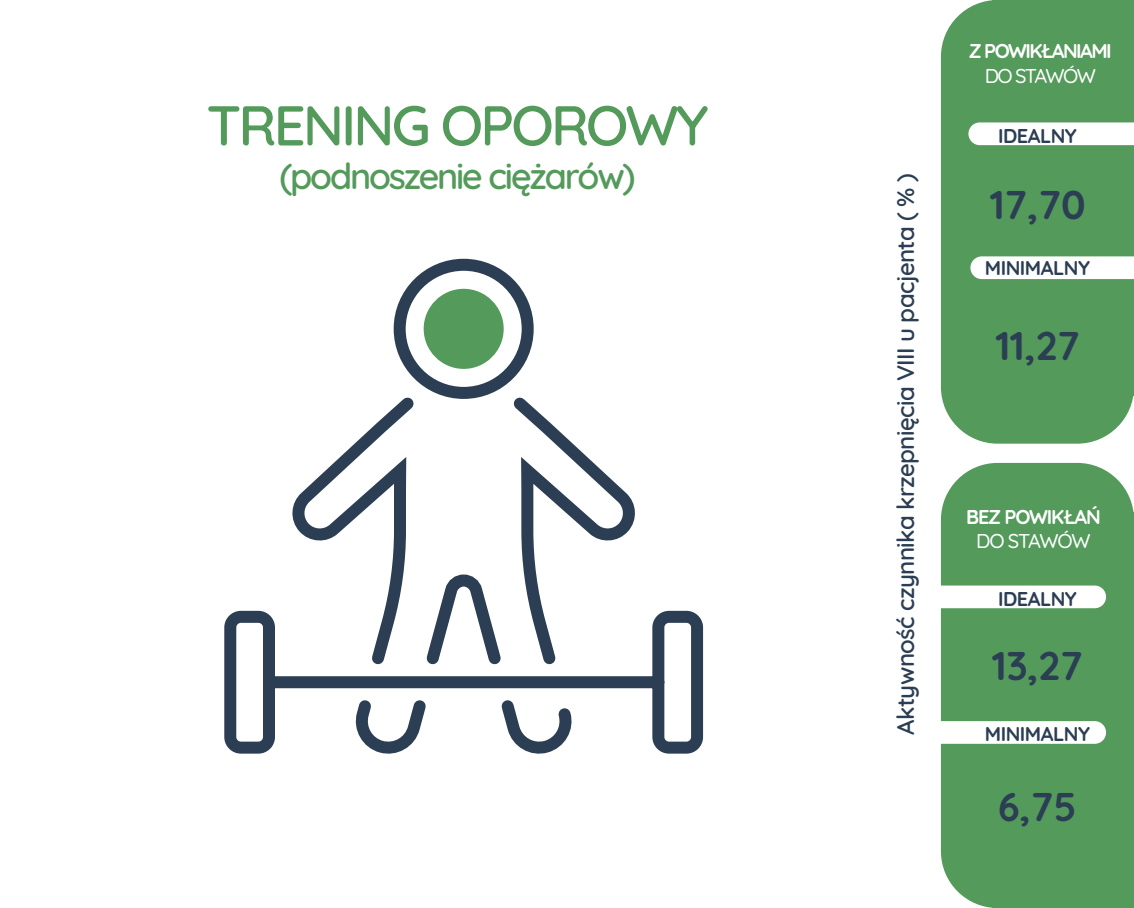
<style>
.page{position:relative;width:1134px;height:908px;background:#fff}
.page>*{position:absolute;margin:0;border:0;box-sizing:border-box;transform-origin:0 0}
.t1{font:600 56px "Quicksand";letter-spacing:-.05em;color:#539a5b}
.t2{font:700 40px "Quicksand";color:#2b3e53}
.t3{font:600 36px "Quicksand";letter-spacing:-.06em;color:#539a5b}
.t4{font:600 24px "Quicksand";letter-spacing:-.025em;color:#2b3e53}
.t5{font:700 20px "Quicksand";letter-spacing:-.025em;color:#2b3e53}
.t6{font:700 20px "Quicksand";letter-spacing:-.08em;color:#fff}
.t7{font:700 20px "Quicksand";letter-spacing:-.06em;color:#fff}
.t8{font:500 20px "Quicksand";letter-spacing:-.06em;color:#fff}
.t9{font:500 20px "Quicksand";letter-spacing:-.08em;color:#fff}
</style>
<div class="page">
<div style="left:941px;top:462px;width:193px;height:445px;background:#539a5b;border-radius:57px"></div>
<div style="left:941px;top:0;width:193px;height:443px;background:#539a5b;border-radius:57px"></div>
<div style="left:970px;top:256px;width:164px;height:23px;background:#fff"></div>
<div style="left:968px;top:122px;width:166px;height:23px;background:#fff"></div>
<div style="left:914px;top:585px;width:192px;height:23px;background:#fff;border-radius:11px"></div>
<div style="left:914px;top:720px;width:192px;height:23px;background:#fff;border-radius:11px"></div>
<svg style="left:224px;top:610px;width:480px;height:144px"></svg>
<svg style="left:280px;top:258px;width:368px;height:496px"></svg>
<div style="left:424px;top:289px;width:80px;height:80px;background:#539a5b;border-radius:50%"></div>
<p class="t1" style="left:207px;top:82px;width:503px">TRENING OPOROWY</p>
<p class="t3" style="left:279px;top:148px;width:358px">(podnoszenie ciężarów)</p>
<p class="t4" style="left:887px;top:734px;width:563px;rotate:-90deg">Aktywność czynnika krzepnięcia VIII u pacjenta ( % )</p>
<p class="t6" style="left:969px;top:36px;width:144px">Z POWIKŁANIAMI</p>
<p class="t9" style="left:985px;top:60px;width:113px">DO STAWÓW</p>
<p class="t5" style="left:998px;top:120px;width:80px">IDEALNY</p>
<h2 class="t2" style="left:990px;top:174px;width:97px">17,70</h2>
<p class="t5" style="left:985px;top:252px;width:107px">MINIMALNY</p>
<h2 class="t2" style="left:996px;top:314px;width:86px">11,27</h2>
<p class="t7" style="left:966px;top:501px;width:136px">BEZ POWIKŁAŃ</p>
<p class="t8" style="left:976px;top:525px;width:116px">DO STAWÓW</p>
<p class="t5" style="left:998px;top:582px;width:80px">IDEALNY</p>
<h2 class="t2" style="left:992px;top:634px;width:92px">13,27</h2>
<p class="t5" style="left:985px;top:718px;width:107px">MINIMALNY</p>
<h2 class="t2" style="left:998px;top:775px;width:80px">6,75</h2>
</div>
